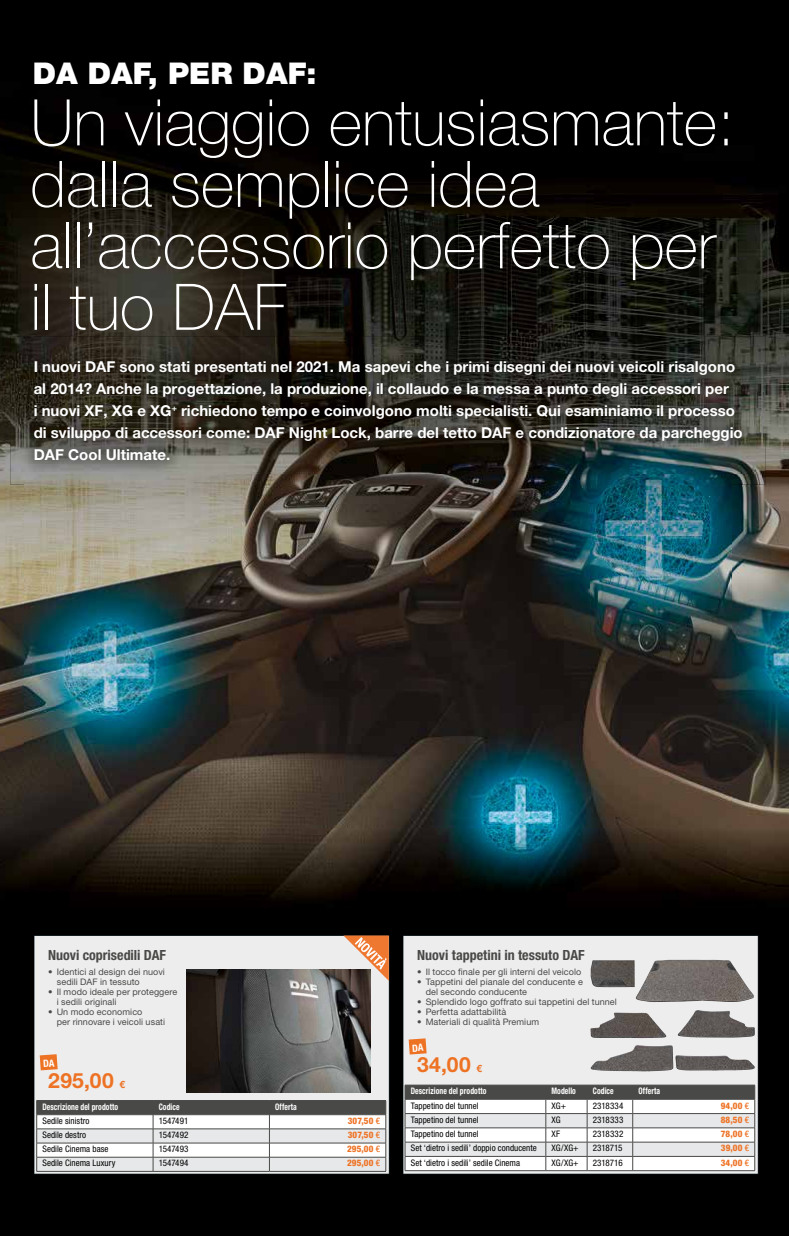
<style>
.page{position:relative;width:789px;height:1236px;background:#fff}
.page>*{position:absolute;margin:0;border:0;box-sizing:border-box;transform-origin:0 0}
.t1{font:100 64.2px/61.5px "Helvetica Neue LT Pro";color:#fff}
.t2{font:900 30px "Helvetica Neue LT Pro";color:#fff}
.t3{font:700 21px "Helvetica Neue LT Pro";letter-spacing:.02em;color:#ee7224}
.t4{font:700 15px/22px "Helvetica Neue LT Pro";color:#fff}
.t5{font:700 condensed 14px "Helvetica Neue LT Pro";color:#494948}
.t6{font:9px/10px "Helvetica Neue LT Pro";letter-spacing:.01em;color:#494948}
.t7{font:condensed 9px "Helvetica Neue LT Pro";letter-spacing:.005em;color:#000}
.t8{font:700 condensed 9px "Helvetica Neue LT Pro";letter-spacing:.01em;color:#fff;scale:.85 1}
.t9{font:800 condensed 9px "Helvetica Neue LT Pro";letter-spacing:.015em;color:#ee7224}
.s1{font-size:10px}
</style>
<div class="page">
<div style="left:0;top:891px;width:788px;height:345px;background:#000"></div>
<img style="left:0;top:432px;width:25px;height:396px">
<img style="left:731px;top:432px;width:57px;height:396px">
<img style="left:25px;top:485px;width:706px;height:343px">
<img style="left:0;top:0;width:554px;height:226px">
<img style="left:554px;top:0;width:234px;height:363px">
<img style="left:0;top:226px;width:519px;height:137px">
<img style="left:519px;top:226px;width:35px;height:110px">
<img style="left:0;top:363px;width:10px;height:69px">
<img style="left:764px;top:363px;width:24px;height:69px">
<img style="left:0;top:828px;width:788px;height:72px">
<div style="left:34px;top:935px;width:355px;height:239px;background:#ededed"></div>
<svg style="left:403px;top:935px;width:354px;height:239px;background:#cfcfce"></svg>
<img style="left:10px;top:336px;width:754px;height:149px">
<img style="left:21px;top:347px;width:733px;height:126px">
<img style="left:186px;top:970px;width:184px;height:123px">
<svg style="left:37px;top:1100px;width:349px;height:71px;background:#cacaca"></svg>
<hr style="left:269px;top:1100px;width:117px;height:1px;background:#494948">
<hr style="left:153px;top:1114px;width:116px;height:1px;background:#494948">
<hr style="left:269px;top:1114px;width:117px;height:1px;background:#494948">
<hr style="left:37px;top:1129px;width:116px;height:1px;background:#494948">
<hr style="left:37px;top:1143px;width:116px;height:1px;background:#494948">
<hr style="left:37px;top:1157px;width:116px;height:1px;background:#494948">
<hr style="left:37px;top:1171px;width:116px;height:1px;background:#494948">
<hr style="left:153px;top:1129px;width:116px;height:1px;background:#494948">
<hr style="left:269px;top:1129px;width:117px;height:1px;background:#494948">
<hr style="left:153px;top:1143px;width:116px;height:1px;background:#494948">
<hr style="left:269px;top:1143px;width:117px;height:1px;background:#494948">
<hr style="left:153px;top:1157px;width:116px;height:1px;background:#494948">
<hr style="left:269px;top:1157px;width:117px;height:1px;background:#494948">
<hr style="left:153px;top:1171px;width:116px;height:1px;background:#494948">
<hr style="left:269px;top:1171px;width:117px;height:1px;background:#494948">
<svg style="left:343px;top:935px;width:45px;height:46px;background:#d1a184"></svg>
<img style="left:640px;top:960px;width:56px;height:27px">
<svg style="left:404px;top:1085px;width:351px;height:86px;background:#d1d1d1"></svg>
<hr style="left:404px;top:1113px;width:141px;height:1px;background:#494948">
<hr style="left:404px;top:1128px;width:141px;height:1px;background:#494948">
<hr style="left:404px;top:1142px;width:141px;height:1px;background:#494948">
<hr style="left:404px;top:1156px;width:141px;height:1px;background:#494948">
<hr style="left:404px;top:1170px;width:141px;height:1px;background:#494948">
<hr style="left:545px;top:1113px;width:41px;height:1px;background:#494948">
<hr style="left:586px;top:1113px;width:46px;height:1px;background:#494948">
<hr style="left:545px;top:1128px;width:41px;height:1px;background:#494948">
<hr style="left:586px;top:1128px;width:46px;height:1px;background:#494948">
<hr style="left:545px;top:1142px;width:41px;height:1px;background:#494948">
<hr style="left:586px;top:1142px;width:46px;height:1px;background:#494948">
<hr style="left:545px;top:1156px;width:41px;height:1px;background:#494948">
<hr style="left:586px;top:1156px;width:46px;height:1px;background:#494948">
<hr style="left:545px;top:1170px;width:41px;height:1px;background:#494948">
<hr style="left:586px;top:1170px;width:46px;height:1px;background:#494948">
<hr style="left:632px;top:1113px;width:122px;height:1px;background:#494948">
<hr style="left:632px;top:1128px;width:122px;height:1px;background:#494948">
<hr style="left:632px;top:1142px;width:122px;height:1px;background:#494948">
<hr style="left:632px;top:1156px;width:122px;height:1px;background:#494948">
<hr style="left:632px;top:1170px;width:122px;height:1px;background:#494948">
<svg style="left:34px;top:1046px;width:39px;height:33px"></svg>
<svg style="left:403px;top:1030px;width:39px;height:33px"></svg>
<h2 class="t2" style="left:33px;top:55px;width:285px">DA DAF, PER DAF:</h2>
<h1 class="t1" style="left:30px;top:92px;width:705px">Un viaggio entusiasmante: dalla semplice idea all’accessorio perfetto per il tuo DAF</h1>
<p class="t4" style="left:34px;top:355px;width:710px">I nuovi DAF sono stati presentati nel 2021. Ma sapevi che i primi disegni dei nuovi veicoli risalgono al 2014? Anche la progettazione, la produzione, il collaudo e la messa a punto degli accessori per<br>i nuovi XF, XG e XG<sup>+</sup> richiedono tempo e coinvolgono molti specialisti. Qui esaminiamo il processo di sviluppo di accessori come: DAF Night Lock, barre del tetto DAF e condizionatore da parcheggio DAF Cool Ultimate.</p>
<p class="t5" style="left:48px;top:946px;width:119px">Nuovi coprisedili DAF</p>
<p class="t6" style="left:57px;top:966px;width:110px;text-indent:-9px">• Identici al design dei nuovi sedili DAF in tessuto</p>
<p class="t6" style="left:57px;top:986px;width:122px;text-indent:-9px">• Il modo ideale per proteggere i sedili originali</p>
<p class="t6" style="left:57px;top:1006px;width:110px;text-indent:-9px">• Un modo economico<br>per rinnovare i veicoli usati</p>
<h3 class="t3" style="left:48px;top:1068px;width:78px"><sup>.</sup>295,00 <span class="s1">€</span></h3>
<p class="t8" style="left:42px;top:1101px;width:91px">Descrizione del prodotto</p>
<p class="t8" style="left:159px;top:1101px;width:26px">Codice</p>
<p class="t8" style="left:275px;top:1101px;width:27px">Offerta</p>
<p class="t7" style="left:42px;top:1115px;width:49px">Sedile sinistro</p>
<p class="t7" style="left:159px;top:1115px;width:31px">1547491</p>
<p class="t9" style="left:347px;top:1115px;width:34px">307,50 €</p>
<p class="t7" style="left:42px;top:1130px;width:45px">Sedile destro</p>
<p class="t7" style="left:159px;top:1130px;width:31px">1547492</p>
<p class="t9" style="left:347px;top:1129px;width:34px">307,50 €</p>
<p class="t7" style="left:42px;top:1144px;width:68px">Sedile Cinema base</p>
<p class="t7" style="left:159px;top:1144px;width:31px">1547493</p>
<p class="t9" style="left:347px;top:1144px;width:35px">295,00 €</p>
<p class="t7" style="left:42px;top:1158px;width:74px">Sedile Cinema Luxury</p>
<p class="t7" style="left:159px;top:1158px;width:31px">1547494</p>
<p class="t9" style="left:347px;top:1158px;width:35px">295,00 €</p>
<p class="t5" style="left:417px;top:946px;width:169px">Nuovi tappetini in tessuto DAF</p>
<p class="t6" style="left:417px;top:966px;width:166px">• Il tocco finale per gli interni del veicolo</p>
<p class="t6" style="left:425px;top:976px;width:158px;text-indent:-9px">• Tappetini del pianale del conducente e del secondo conducente</p>
<p class="t6" style="left:417px;top:996px;width:201px">• Splendido logo goffrato sui tappetini del tunnel</p>
<p class="t6" style="left:417px;top:1006px;width:91px">• Perfetta adattabilità</p>
<p class="t6" style="left:417px;top:1016px;width:123px">• Materiali di qualità Premium</p>
<h3 class="t3" style="left:417px;top:1052px;width:66px"><sup>.</sup>34,00 <span class="s1">€</span></h3>
<p class="t8" style="left:410px;top:1086px;width:91px">Descrizione del prodotto</p>
<p class="t8" style="left:551px;top:1086px;width:30px">Modello</p>
<p class="t8" style="left:592px;top:1086px;width:26px">Codice</p>
<p class="t8" style="left:638px;top:1086px;width:27px">Offerta</p>
<p class="t7" style="left:410px;top:1100px;width:69px">Tappetino del tunnel</p>
<p class="t7" style="left:551px;top:1100px;width:16px">XG+</p>
<p class="t7" style="left:592px;top:1100px;width:32px">2318334</p>
<p class="t9" style="left:720px;top:1100px;width:30px">94,00 €</p>
<p class="t7" style="left:410px;top:1114px;width:69px">Tappetino del tunnel</p>
<p class="t7" style="left:551px;top:1114px;width:11px">XG</p>
<p class="t7" style="left:592px;top:1114px;width:32px">2318333</p>
<p class="t9" style="left:720px;top:1114px;width:30px">88,50 €</p>
<p class="t7" style="left:410px;top:1129px;width:69px">Tappetino del tunnel</p>
<p class="t7" style="left:551px;top:1129px;width:10px">XF</p>
<p class="t7" style="left:592px;top:1129px;width:32px">2318332</p>
<p class="t9" style="left:720px;top:1128px;width:30px">78,00 €</p>
<p class="t7" style="left:410px;top:1143px;width:128px">Set ‘dietro i sedili’ doppio conducente</p>
<p class="t7" style="left:551px;top:1143px;width:29px">XG/XG+</p>
<p class="t7" style="left:592px;top:1143px;width:31px">2318715</p>
<p class="t9" style="left:720px;top:1143px;width:30px">39,00 €</p>
<p class="t7" style="left:410px;top:1157px;width:111px">Set ‘dietro i sedili’ sedile Cinema</p>
<p class="t7" style="left:551px;top:1157px;width:29px">XG/XG+</p>
<p class="t7" style="left:592px;top:1157px;width:31px">2318716</p>
<p class="t9" style="left:720px;top:1157px;width:30px">34,00 €</p>
</div>
